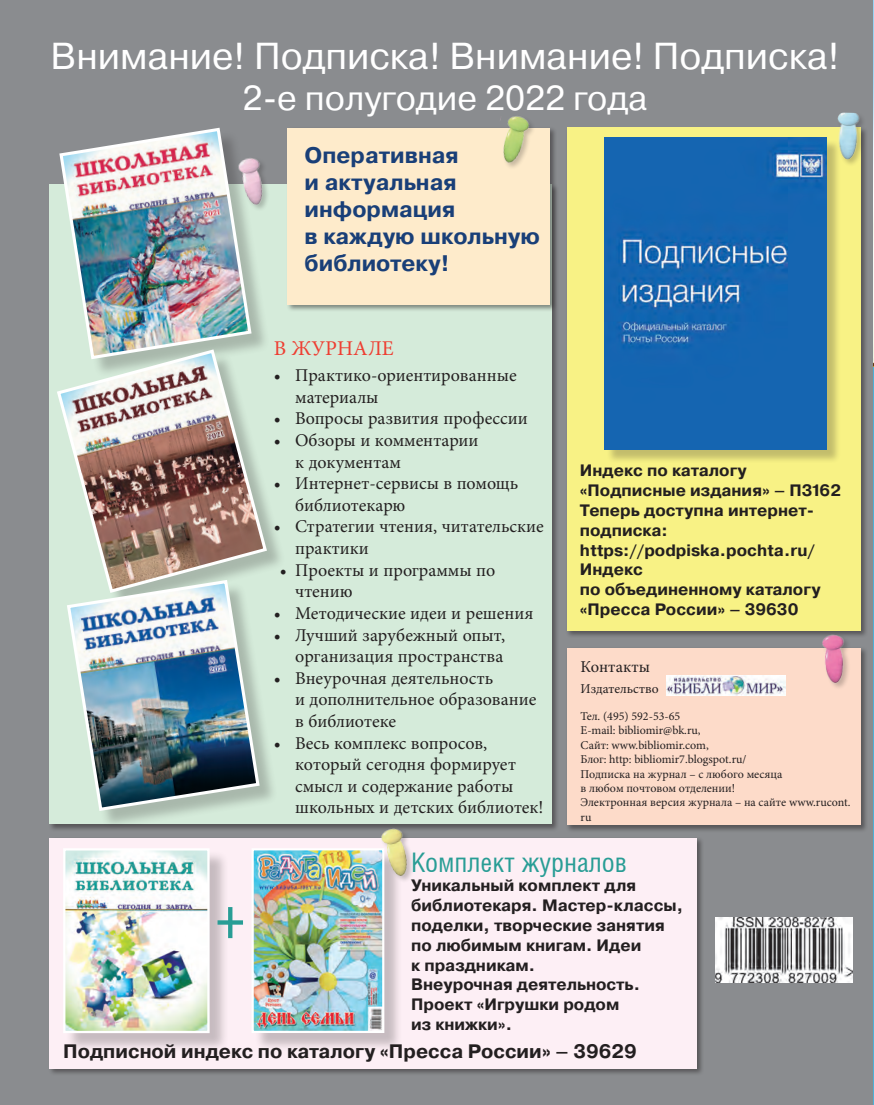
<style>
.page{position:relative;width:874px;height:1105px;background:#fff}
.page>*{position:absolute;margin:0;border:0;box-sizing:border-box;transform-origin:0 0}
.t1{font:64.05px "Helios Cond";color:#289d95}
.t2{font:37.5px "Pragmatica";color:#fff}
.t3{font:34.5px "Pragmatica";color:#fff}
.t4{font:27px "Helios Cond";color:#289d95}
.t5{font:700 22.5px/27px "Pragmatica";color:#193f78}
.t6{font:21px "Minion Pro";color:#ee3e32}
.t7{font:700 19.5px "Pragmatica";color:#231f20}
.t8{font:18px/21.6px "Minion Pro";color:#231f20}
.t9{font:700 16.5px/19.8px "Pragmatica";color:#231f20}
.t10{font:16.5px "Minion Pro";letter-spacing:.005em;color:#231f20}
.t11{font:13.5px "Minion Pro";color:#231f20}
.t12{font:12px/14.4px "Minion Pro";color:#231f20}
</style>
<div class="page">
<img style="left:872px;top:0;width:1px;height:368px">
<div style="left:0;top:0;width:872px;height:1104px;background:#8a8c8f"></div>
<div style="left:565px;top:126px;width:302px;height:512px;background:#231f20;opacity:.5"></div>
<div style="left:567px;top:128px;width:293px;height:502px;background:#f8f285"></div>
<div style="left:606px;top:139px;width:234px;height:324px;background:#231f20;opacity:.25"></div>
<img style="left:604px;top:137px;width:222px;height:312px">
<img style="left:715px;top:917px;width:136px;height:65px">
<div style="left:48px;top:183px;width:511px;height:648px;background:#231f20;opacity:.5"></div>
<div style="left:49px;top:185px;width:502px;height:639px;background:#d5ebda"></div>
<div style="left:62px;top:130px;width:208px;height:248px;background:#231f20;opacity:.25"></div>
<img style="left:58px;top:127px;width:195px;height:220px">
<div style="left:60px;top:352px;width:225px;height:259px;background:#231f20;opacity:.25"></div>
<img style="left:57px;top:347px;width:212px;height:247px">
<div style="left:70px;top:582px;width:208px;height:247px;background:#231f20;opacity:.25"></div>
<img style="left:65px;top:578px;width:196px;height:234px">
<div style="left:565px;top:646px;width:302px;height:186px;background:#231f20;opacity:.5"></div>
<div style="left:567px;top:648px;width:293px;height:177px;background:#fddbc9"></div>
<img style="left:666px;top:675px;width:119px;height:20px">
<div style="left:48px;top:836px;width:656px;height:240px;background:#231f20;opacity:.5"></div>
<div style="left:49px;top:838px;width:647px;height:230px;background:#fdeff5"></div>
<div style="left:65px;top:850px;width:164px;height:202px;background:#231f20;opacity:.25"></div>
<img style="left:66px;top:851px;width:140px;height:178px">
<div style="left:63px;top:848px;width:146px;height:184px;border:2px solid #fff"></div>
<div style="left:254px;top:850px;width:149px;height:201px;background:#231f20;opacity:.25"></div>
<img style="left:254px;top:851px;width:127px;height:178px">
<div style="left:251px;top:848px;width:133px;height:184px;border:2px solid #fff"></div>
<div style="left:286px;top:126px;width:271px;height:186px;background:#231f20;opacity:.5"></div>
<div style="left:287px;top:128px;width:263px;height:176px;background:#feebcb"></div>
<div style="left:498px;top:115px;width:37px;height:56px;background:#231f20;opacity:.25"></div>
<img style="left:489px;top:115px;width:43px;height:53px">
<img style="left:817px;top:630px;width:34px;height:58px">
<img style="left:833px;top:112px;width:32px;height:56px">
<img style="left:231px;top:152px;width:43px;height:65px">
<div style="left:380px;top:827px;width:34px;height:56px;background:#231f20;opacity:.25"></div>
<img style="left:374px;top:824px;width:42px;height:57px">
<h2 class="t2" style="left:51px;top:33px;width:790px">Внимание! Подписка! Внимание! Подписка!</h2>
<h3 class="t3" style="left:242px;top:77px;width:406px">2-е полугодие 2022 года</h3>
<h1 class="t1" style="left:215px;top:876px;width:32px">+</h1>
<p class="t5" style="left:304px;top:142px;width:237px">Оперативная<br>и актуальная информация<br>в каждую школьную библиотеку!</p>
<p class="t6" style="left:274px;top:334px;width:121px">В ЖУРНАЛЕ</p>
<p class="t8" style="left:295px;top:364px;width:223px;text-indent:-21px">• Практико-ориентированные материалы</p>
<p class="t8" style="left:274px;top:408px;width:255px">• Вопросы развития профессии</p>
<p class="t8" style="left:295px;top:429px;width:185px;text-indent:-21px">• Обзоры и комментарии к документам</p>
<p class="t8" style="left:295px;top:472px;width:224px;text-indent:-21px">• Интернет-сервисы в помощь библиотекарю</p>
<p class="t8" style="left:295px;top:516px;width:250px;text-indent:-21px">• Стратегии чтения, читательские практики</p>
<p class="t8" style="left:295px;top:559px;width:201px;text-indent:-15px">• Проекты и программы по чтению</p>
<p class="t8" style="left:274px;top:602px;width:261px">• Методические идеи и решения</p>
<p class="t8" style="left:274px;top:624px;width:233px;text-align:right">• Лучший зарубежный опыт, организация пространства</p>
<p class="t8" style="left:295px;top:667px;width:243px;text-indent:-21px">• Внеурочная деятельность<br>и дополнительное образование в библиотеке</p>
<p class="t8" style="left:295px;top:732px;width:250px;text-indent:-21px">• Весь комплекс вопросов, который сегодня формирует смысл и содержание работы школьных и детских библиотек!</p>
<p class="t9" style="left:579px;top:461px;width:262px">Индекс по каталогу «Подписные издания» – П3162<br>Теперь доступна интернет&shy;подписка: https://podpiska.pochta.ru/<br>Индекс<br>по объединенному каталогу «Пресса России» – 39630</p>
<p class="t10" style="left:580px;top:656px;width:71px">Контакты</p>
<p class="t11" style="left:580px;top:679px;width:80px">Издательство</p>
<p class="t12" style="left:580px;top:709px;width:271px">Тел. (495) 592-53-65<br>E-mail: bibliomir@bk.ru,<br>Сайт: www.bibliomir.com,<br>Блог: http: bibliomir7.blogspot.ru/<br>Подписка на журнал – с любого месяца<br>в любом почтовом отделении!<br>Электронная версия журнала – на сайте www.rucont. ru</p>
<h3 class="t4" style="left:411px;top:845px;width:217px">Комплект журналов</h3>
<p class="t9" style="left:411px;top:875px;width:273px">Уникальный комплект для библиотекаря. Мастер-классы, поделки, творческие занятия по любимым книгам. Идеи<br>к праздникам.<br>Внеурочная деятельность.<br>Проект «Игрушки родом<br>из книжки».</p>
<p class="t7" style="left:63px;top:1037px;width:575px">Подписной индекс по каталогу «Пресса России» – 39629</p>
</div>
